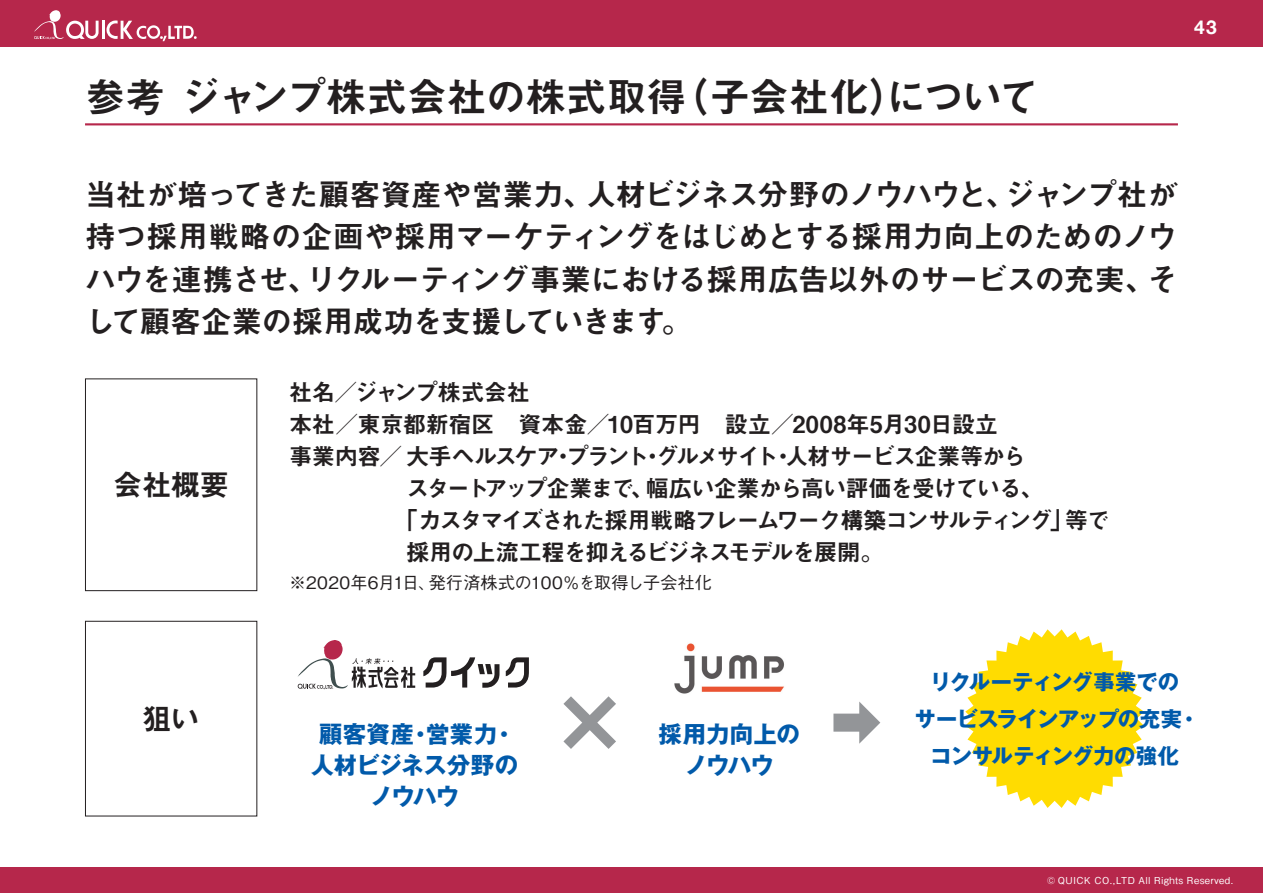
<style>
.page{position:relative;width:1263px;height:893px;background:#fff}
.page>*{position:absolute;margin:0;border:0;box-sizing:border-box;transform-origin:0 0}
.t1{font:40.35px "Midashi Go Pr 6 MB31";letter-spacing:-.01em;color:#231f20}
.t2{font:40.35px "Midashi Go Pr 6 MB31";letter-spacing:-.03em;color:#231f20}
.t3{font:30.9px "Midashi Go Pr 6 MB31";letter-spacing:-.04em;color:#231f20}
.t4{font:30.9px "Midashi Go Pr 6 MB31";letter-spacing:-.01em;color:#231f20}
.t5{font:30.9px "Midashi Go Pr 6 MB31";letter-spacing:-.075em;color:#231f20}
.t6{font:30.9px "Midashi Go Pr 6 MB31";letter-spacing:-.07em;color:#231f20}
.t7{font:29.7px "Midashi Go Pr 6 MB31";letter-spacing:-.035em;color:#231f20}
.t8{font:23.4px/32px "Midashi Go Pr 6 MB31";letter-spacing:-.035em;color:#231f20}
.t9{font:23.4px/32px "Midashi Go Pr 6 MB31";letter-spacing:-.085em;color:#231f20}
.t10{font:700 23.4px/30.8px "Gothic MB101 Pr 6";letter-spacing:-.01em;color:#015aaa;text-align:center}
.t11{font:23.4px "Midashi Go Pr 6 MB31";letter-spacing:-.065em;color:#231f20}
.t12{font:23.4px "Midashi Go Pr 6 MB31";letter-spacing:-.135em;color:#231f20}
.t13{font:700 21.3px/37.2px "Gothic MB101 Pr 6";letter-spacing:-.02em;color:#015aaa;text-align:center}
.t14{font:700 21.3px/37.2px "Gothic MB101 Pr 6";letter-spacing:.005em;color:#015aaa}
.t15{font:700 19.2px "Helvetica Neue";color:#fff}
.t16{font:500 16.95px "Gothic BBB Pr 6";letter-spacing:-.005em;color:#231f20}
.t17{font:500 16.95px "Gothic BBB Pr 6";letter-spacing:.015em;color:#231f20}
.t18{font:500 9.6px "Gothic BBB Pr 6";letter-spacing:.045em;color:#fff}
</style>
<div class="page">
<div style="left:0;top:867px;width:1263px;height:26px;background:#b6274b"></div>
<div style="left:0;top:0;width:1263px;height:47px;background:#b6274b"></div>
<hr style="left:102px;top:21px;width:3px;height:18px;background:#fff">
<svg style="left:106px;top:21px;width:91px;height:20px"></svg>
<svg style="left:34px;top:10px;width:65px;height:30px"></svg>
<svg style="left:833px;top:701px;width:47px;height:43px"></svg>
<hr style="left:85px;top:123px;width:1093px;height:2px;background:#b6274b">
<div style="left:85px;top:378px;width:172px;height:213px;border:1px solid #231f20"></div>
<div style="left:85px;top:621px;width:172px;height:195px;border:1px solid #231f20"></div>
<svg style="left:298px;top:640px;width:231px;height:49px"></svg>
<svg style="left:563px;top:696px;width:53px;height:53px"></svg>
<svg style="left:965px;top:629px;width:179px;height:179px"></svg>
<img style="left:674px;top:643px;width:110px;height:51px">
<h1 class="t1" style="left:85px;top:65px;width:603px">参考ジャンプ株式会社の株式取得</h1>
<h1 class="t2" style="left:668px;top:65px;width:372px">（子会社化について</h1>
<h1 class="t1" style="left:868px;top:65px;width:42px">）</h1>
<p class="t15" style="left:1194px;top:13px;width:24px">43</p>
<p class="t3" style="left:1005px;top:169px;width:174px">ジャンプ社が</p>
<p class="t5" style="left:586px;top:169px;width:432px">人材ビジネス分野のノウハウと、</p>
<p class="t4" style="left:85px;top:169px;width:510px">当社が培ってきた顧客資産や営業力、</p>
<p class="t3" style="left:85px;top:212px;width:1094px">持つ採用戦略の企画や採用マーケティングをはじめとする採用力向上のためのノウ</p>
<p class="t3" style="left:1147px;top:254px;width:32px">そ</p>
<p class="t3" style="left:306px;top:254px;width:851px">リクルーティング事業における採用広告以外のサービスの充実、</p>
<p class="t6" style="left:85px;top:254px;width:235px">ハウを連携させ、</p>
<p class="t3" style="left:85px;top:297px;width:583px">して顧客企業の採用成功を支援していきます</p>
<p class="t3" style="left:661px;top:297px;width:32px">。</p>
<p class="t7" style="left:113px;top:461px;width:118px">会社概要</p>
<p class="t8" style="left:289px;top:375px;width:739px">社名／ジャンプ株式会社<br>本社／東京都新宿区　資本金／10百万円　設立／2008年月5 30日設立事業内容／大手ヘルスケアプラントグルメサイト人材サービス企業等から</p>
<p class="t11" style="left:551px;top:437px;width:25px">・</p>
<p class="t11" style="left:641px;top:437px;width:25px">・</p>
<p class="t11" style="left:771px;top:437px;width:25px">・</p>
<p class="t12" style="left:406px;top:469px;width:230px">スタートアップ企業まで</p>
<p class="t11" style="left:646px;top:469px;width:399px">幅広い企業から高い評価を受けている、</p>
<p class="t11" style="left:631px;top:469px;width:25px">、</p>
<p class="t9" style="left:406px;top:503px;width:668px;text-indent:-12px">「カスタマイズされた採用戦略フレームワーク構築コンサルティング」採用の上流工程を抑えるビジネスモデルを展開。</p>
<p class="t16" style="left:429px;top:569px;width:284px">発行済株式の100％を取得し子会社化</p>
<p class="t11" style="left:1065px;top:501px;width:47px">等で</p>
<p class="t17" style="left:289px;top:569px;width:147px">※2020年 月6 日1 、</p>
<p class="t7" style="left:142px;top:695px;width:59px">狙い</p>
<p class="t10" style="left:319px;top:719px;width:96px">顧客資産</p>
<p class="t10" style="left:311px;top:749px;width:209px">人材ビジネス分野の</p>
<p class="t10" style="left:370px;top:780px;width:91px">ノウハウ</p>
<p class="t10" style="left:426px;top:719px;width:72px">営業力</p>
<p class="t10" style="left:409px;top:719px;width:25px">・</p>
<p class="t10" style="left:492px;top:719px;width:25px">・</p>
<p class="t10" style="left:659px;top:719px;width:143px">採用力向上のノウハウ</p>
<p class="t14" style="left:1178px;top:662px;width:23px;text-indent:-248px">リクルーティング事業での・</p>
<p class="t13" style="left:915px;top:699px;width:269px">サービスラインアップの充実コンサルティング力の強化</p>
<p class="t18" style="left:1047px;top:872px;width:188px">© QUICK CO.,LTD All Rights Reserved.</p>
</div>
